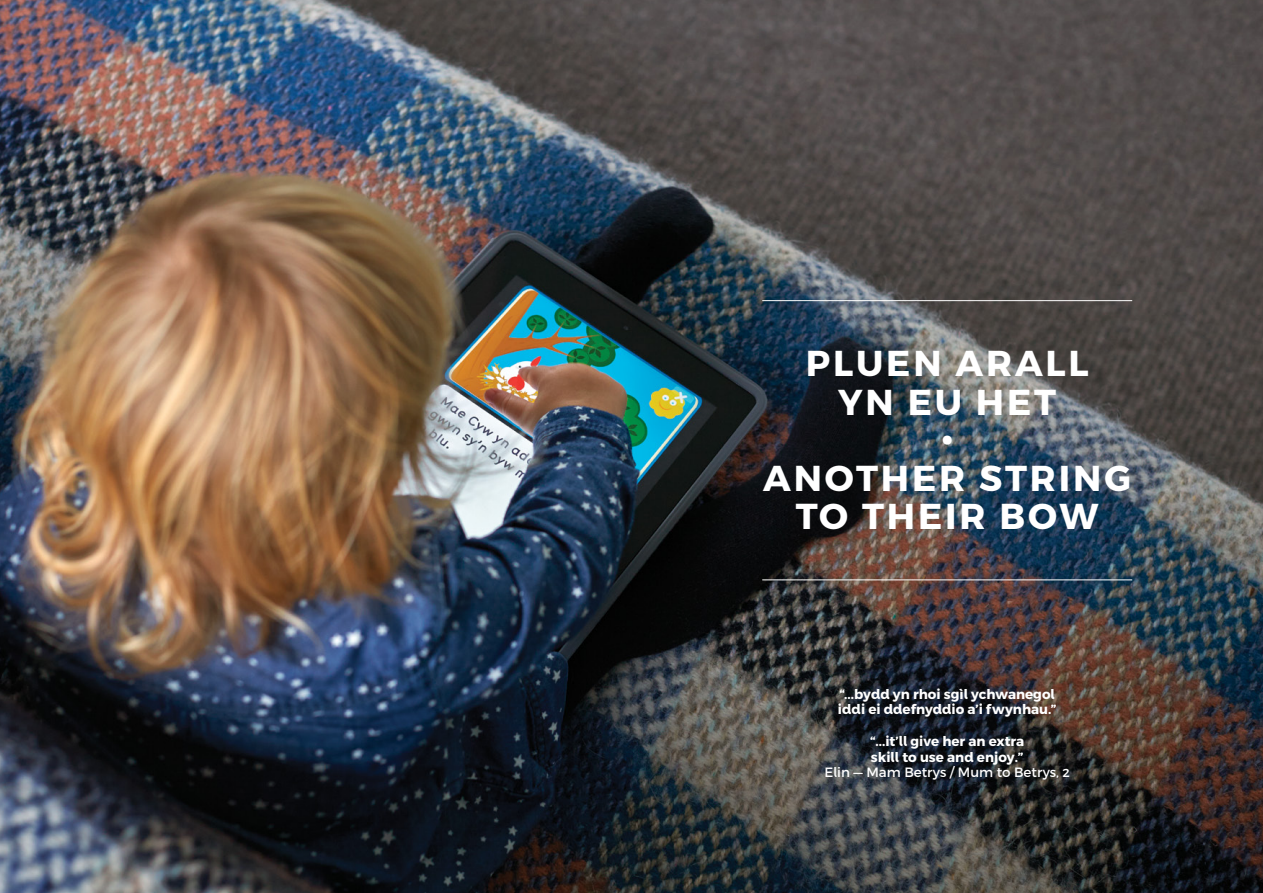
<style>
.page{position:relative;width:1263px;height:893px;background:#fff}
.page>*{position:absolute;margin:0;border:0;box-sizing:border-box;transform-origin:0 0}
.t1{font:700 36px/38.2px "Cymraeg";letter-spacing:.08em;color:#fff;text-align:center}
.t2{font:700 13.5px/15.8px "Cymraeg";color:#fff}
.t3{font:13.5px "Cymraeg";color:#fff}
.s1{font-family:"Cymraeg Alternates"}
</style>
<div class="page">
<img style="left:0;top:0;width:1263px;height:893px">
<hr style="left:762px;top:300px;width:370px;height:1px;background:#fff">
<hr style="left:762px;top:580px;width:370px;height:1px;background:#fff">
<p class="t1" style="left:806px;top:345px;width:285px">PLUEN ARALL<br>YN EU HET</p>
<p class="t1" style="left:941px;top:419px;width:13px">•</p>
<p class="t1" style="left:763px;top:460px;width:370px">ANOTHER STRING<br>TO THEIR BOW</p>
<p class="t2" style="left:838px;top:686px;width:220px">“...bydd yn rhoi sgìl ychwanegol iddi ei ddefnyddio a’i fwynhau.”</p>
<p class="t2" style="left:870px;top:733px;width:156px">“...it’ll give her an extra skill to use and enjoy.”</p>
<p class="t3" style="left:824px;top:764px;width:247px">Elin — Mam Betrys / Mum to Betrys, <span class="s1">2</span></p>
</div>
